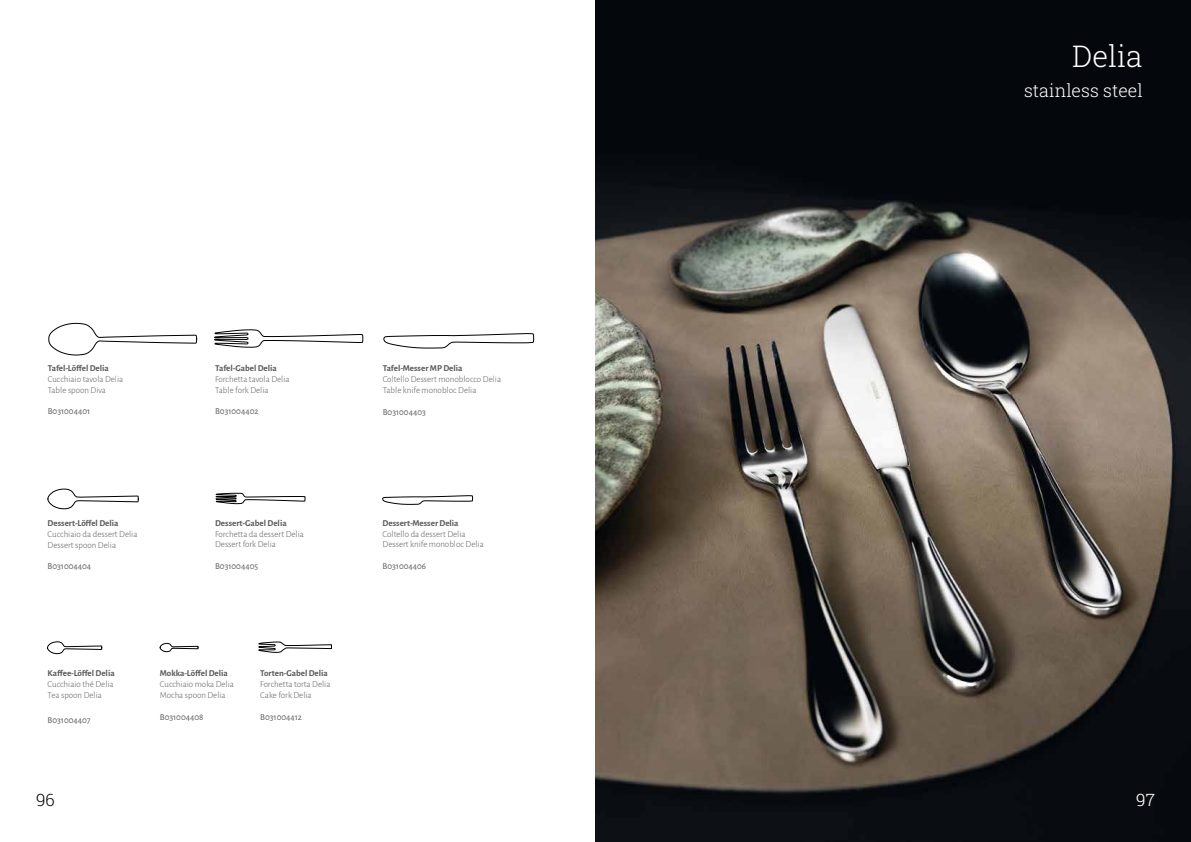
<style>
.page{position:relative;width:1191px;height:842px;background:#fff}
.page>*{position:absolute;margin:0;border:0;box-sizing:border-box;transform-origin:0 0}
.t1{font:300 30px "Roboto Slab";color:#fff}
.t2{font:300 18px "Roboto Slab";color:#fff}
.t3{font:300 17px "Roboto Slab";color:#000}
.t4{font:300 17px "Roboto Slab";color:#fff}
.t5{font:300 9px/10.8px "Alegreya Sans";color:#58585a}
.t6{font:700 9px "Alegreya Sans";letter-spacing:-.005em;color:#58585a}
.t7{font:9px "Alegreya Sans";color:#58585a}
</style>
<div class="page">
<img style="left:595px;top:0;width:596px;height:842px">
<svg style="left:258px;top:641px;width:74px;height:12px"></svg>
<svg style="left:215px;top:493px;width:90px;height:12px"></svg>
<svg style="left:214px;top:329px;width:149px;height:19px"></svg>
<svg style="left:49px;top:323px;width:148px;height:32px"></svg>
<svg style="left:383px;top:333px;width:151px;height:16px"></svg>
<svg style="left:47px;top:488px;width:92px;height:22px"></svg>
<svg style="left:382px;top:495px;width:91px;height:10px"></svg>
<svg style="left:47px;top:641px;width:55px;height:13px"></svg>
<svg style="left:160px;top:643px;width:38px;height:9px"></svg>
<p class="t6" style="left:48px;top:361px;width:63px">Tafel-Löffel Delia</p>
<p class="t5" style="left:48px;top:373px;width:77px">Cucchiaio tavola Delia<br>Table spoon Diva</p>
<p class="t7" style="left:48px;top:405px;width:44px">B031004401</p>
<p class="t6" style="left:215px;top:361px;width:63px">Tafel-Gabel Delia</p>
<p class="t5" style="left:215px;top:373px;width:76px">Forchetta tavola Delia<br>Table fork Delia</p>
<p class="t7" style="left:215px;top:405px;width:45px">B031004402</p>
<p class="t6" style="left:48px;top:516px;width:72px">Dessert-Löffel Delia</p>
<p class="t5" style="left:48px;top:528px;width:91px">Cucchiaio da dessert Delia<br>Dessert spoon Delia</p>
<p class="t7" style="left:48px;top:560px;width:45px">B031004404</p>
<p class="t6" style="left:215px;top:516px;width:73px">Dessert-Gabel Delia</p>
<p class="t5" style="left:215px;top:528px;width:90px">Forchetta da dessert Delia<br>Dessert fork Delia</p>
<p class="t7" style="left:215px;top:560px;width:45px">B031004405</p>
<p class="t6" style="left:48px;top:667px;width:69px">Kaffee-Löffel Delia</p>
<p class="t5" style="left:48px;top:678px;width:68px">Cucchiaio thé Delia<br>Tea spoon Delia</p>
<p class="t7" style="left:48px;top:714px;width:45px">B031004407</p>
<h3 class="t3" style="left:36px;top:788px;width:20px">96</h3>
<p class="t6" style="left:160px;top:667px;width:69px">Mokka-Löffel Delia</p>
<p class="t5" style="left:160px;top:678px;width:75px">Cucchiaio moka Delia<br>Mocha spoon Delia</p>
<p class="t7" style="left:160px;top:710px;width:45px">B031004408</p>
<p class="t6" style="left:260px;top:667px;width:69px">Torten-Gabel Delia</p>
<p class="t5" style="left:260px;top:678px;width:72px">Forchetta torta Delia<br>Cake fork Delia</p>
<p class="t7" style="left:260px;top:710px;width:43px">B031004412</p>
<p class="t6" style="left:383px;top:362px;width:81px">Tafel-Messer MP Delia</p>
<p class="t5" style="left:383px;top:373px;width:120px">Coltello Dessert monoblocco Delia<br>Table knife monobloc Delia</p>
<p class="t7" style="left:383px;top:405px;width:45px">B031004403</p>
<p class="t6" style="left:383px;top:516px;width:77px">Dessert-Messer Delia</p>
<p class="t5" style="left:383px;top:528px;width:103px">Coltello da dessert Delia<br>Dessert knife monobloc Delia</p>
<p class="t7" style="left:383px;top:560px;width:45px">B031004406</p>
<h1 class="t1" style="left:1072px;top:36px;width:72px">Delia</h1>
<h2 class="t2" style="left:1024px;top:79px;width:120px">stainless steel</h2>
<h3 class="t4" style="left:1136px;top:788px;width:20px">97</h3>
</div>
